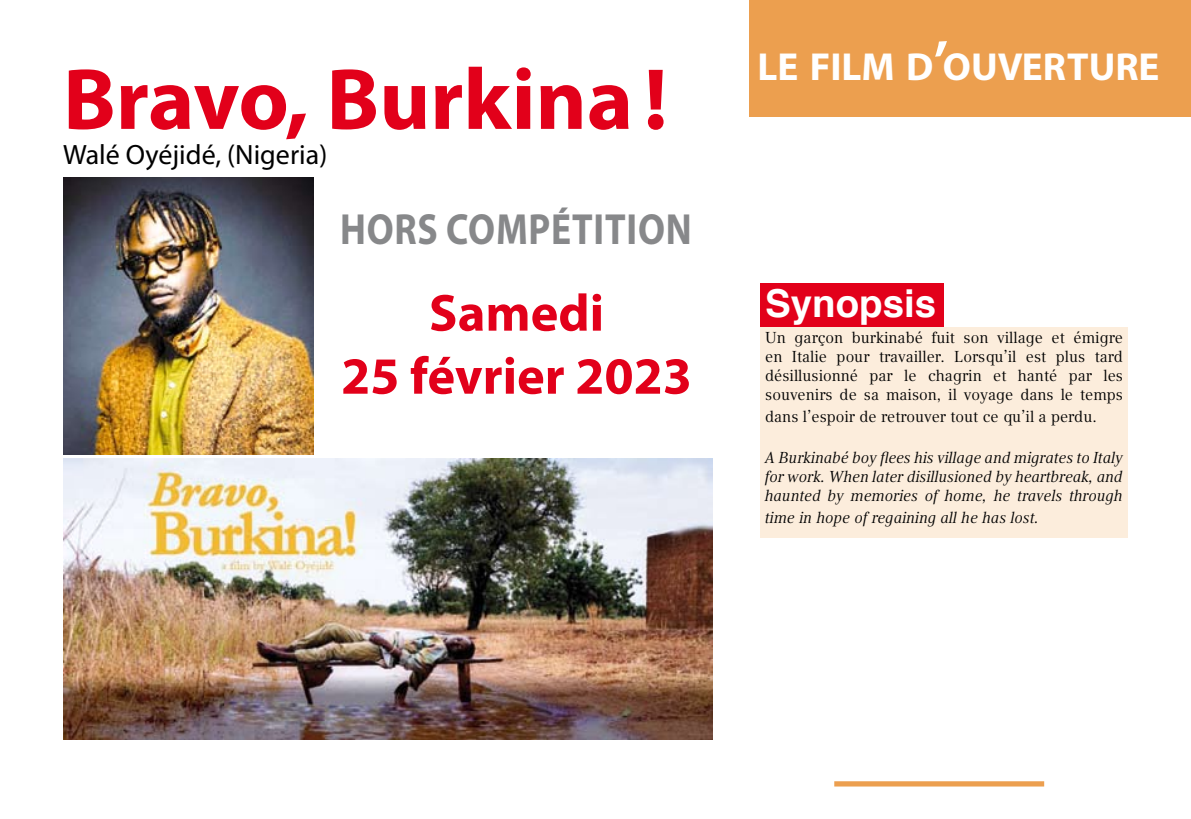
<style>
.page{position:relative;width:1191px;height:819px;background:#fff}
.page>*{position:absolute;margin:0;border:0;box-sizing:border-box;transform-origin:0 0}
.t1{font:700 87.5px "Myriad Pro";color:#e2001a}
.t2{font:700 52.5px/63px "Myriad Pro";color:#e2001a;text-align:center}
.t3{font:700 43.75px "Myriad Pro";letter-spacing:.02em;color:#87888a;scale:.86 1}
.t4{font:700 39.2px "Myriad Pro";color:#fff}
.t5{font:700 38.5px "Helvetica";color:#fff}
.t6{font:28px "Myriad Pro";color:#000}
.t7{font:15.75px/18.9px "Compatil Text LT Pro";color:#000;text-align:justify}
.t8{font:italic 15.75px/18.9px "Compatil Text LT Pro";color:#000;text-align:justify}
.s1{font-size:56px}
</style>
<div class="page">
<div style="left:834px;top:781px;width:210px;height:5px;background:#ec9f4f"></div>
<div style="left:749px;top:0;width:442px;height:117px;background:#ec9f4f"></div>
<img style="left:63px;top:177px;width:250px;height:277px">
<img style="left:63px;top:459px;width:649px;height:280px">
<div style="left:760px;top:326px;width:368px;height:211px;background:#fceddc"></div>
<div style="left:760px;top:283px;width:184px;height:43px;background:#e2001a"></div>
<h1 class="t1" style="left:63px;top:42px;width:606px">Bravo, Burkina!</h1>
<h3 class="t6" style="left:63px;top:137px;width:266px">Walé Oyéjidé, (Nigeria)</h3>
<h3 class="t3" style="left:340px;top:201px;width:410px">Hors compétition</h3>
<h2 class="t2" style="left:341px;top:280px;width:352px">Samedi<br>25 février 2023</h2>
<h3 class="t4" style="left:757px;top:41px;width:403px">LE FILM D<span class="s1">’</span>OUVERTURE</h3>
<h3 class="t5" style="left:765px;top:272px;width:173px">Synopsis</h3>
<p class="t7" style="left:765px;top:328px;width:359px">Un garçon burkinabé fuit son village et émigre en Italie pour travailler. Lorsqu’il est plus tard désillusionné par le chagrin et hanté par les souvenirs de sa maison, il voyage dans le temps</p>
<p class="t7" style="left:765px;top:407px;width:333px">dans l’espoir de retrouver tout ce qu’il a perdu.</p>
<p class="t8" style="left:765px;top:448px;width:359px">A Burkinabé boy flees his village and migrates to Italy for work. When later disillusioned by heartbreak, and haunted by memories of home, he travels through</p>
<p class="t8" style="left:765px;top:508px;width:275px">time in hope of regaining all he has lost.</p>
</div>
